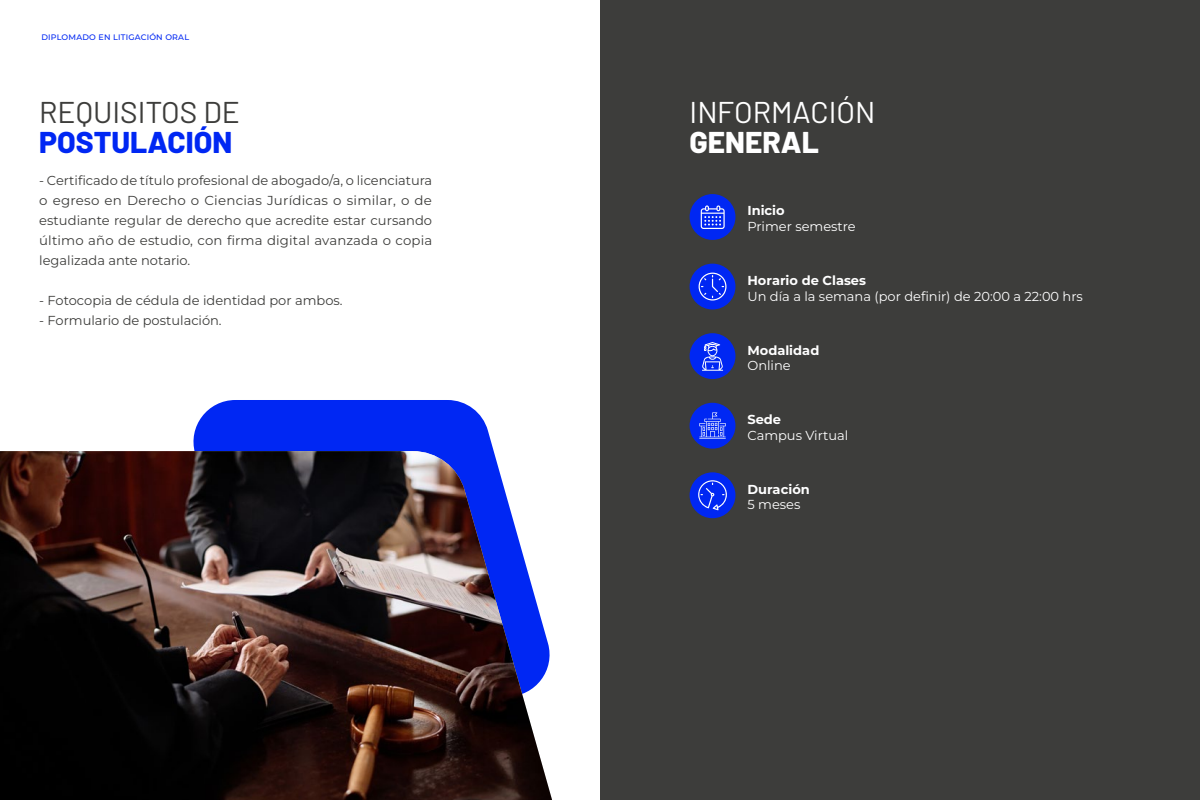
<style>
.page{position:relative;width:1200px;height:800px;background:#fff}
.page>*{position:absolute;margin:0;border:0;box-sizing:border-box;transform-origin:0 0}
.t1{font:30px "Barlow";color:#3d3d3b}
.t2{font:800 30px "Barlow";color:#0027f3}
.t3{font:30px "Barlow";color:#fff}
.t4{font:800 30px "Barlow";color:#fff}
.t5{font:100 13px/20px "Montserrat";color:#3d3d3b;text-align:justify}
.t6{font:100 13px "Montserrat";color:#fff}
.t7{font:700 13px "Montserrat";color:#fff}
.t8{font:500 8px "Montserrat";letter-spacing:.025em;color:#0027f3}
</style>
<div class="page">
<div style="left:193px;top:400px;width:301px;height:51px;background:#0027f3"></div>
<img style="left:0;top:451px;width:552px;height:349px">
<div style="left:600px;top:0;width:600px;height:800px;background:#3d3d3b"></div>
<div style="left:690px;top:194px;width:45px;height:46px;background:#0027f3;border-radius:50%"></div>
<svg style="left:701px;top:205px;width:24px;height:24px"></svg>
<div style="left:690px;top:264px;width:45px;height:46px;background:#0027f3;border-radius:50%"></div>
<svg style="left:699px;top:273px;width:28px;height:28px"></svg>
<div style="left:690px;top:403px;width:45px;height:46px;background:#0027f3;border-radius:50%"></div>
<svg style="left:699px;top:412px;width:27px;height:27px"></svg>
<div style="left:690px;top:472px;width:45px;height:46px;background:#0027f3;border-radius:50%"></div>
<svg style="left:698px;top:480px;width:29px;height:30px"></svg>
<div style="left:690px;top:333px;width:45px;height:46px;background:#0027f3;border-radius:50%"></div>
<svg style="left:702px;top:342px;width:21px;height:29px"></svg>
<p class="t8" style="left:41px;top:32px;width:149px">DIPLOMADO EN LITIGACIÓN ORAL</p>
<h1 class="t1" style="left:39px;top:91px;width:202px">REQUISITOS DE</h1>
<h1 class="t2" style="left:39px;top:120px;width:195px">POSTULACIÓN</h1>
<p class="t5" style="left:39px;top:170px;width:394px">- Certificado de título profesional de abogado/a, o licenciatura o egreso en Derecho o Ciencias Jurídicas o similar, o de estudiante regular de derecho que acredite estar cursando último año de estudio, con firma digital avanzada o copia legalizada ante notario.</p>
<p class="t5" style="left:39px;top:290px;width:305px">- Fotocopia de cédula de identidad por ambos.</p>
<p class="t5" style="left:39px;top:310px;width:184px">- Formulario de postulación.</p>
<h1 class="t3" style="left:690px;top:91px;width:187px">INFORMACIÓN</h1>
<h1 class="t4" style="left:690px;top:120px;width:131px">GENERAL</h1>
<p class="t7" style="left:747px;top:202px;width:39px">Inicio</p>
<p class="t6" style="left:747px;top:218px;width:110px">Primer semestre</p>
<p class="t7" style="left:747px;top:271px;width:120px">Horario de Clases</p>
<p class="t6" style="left:747px;top:287px;width:337px">Un día a la semana (por definir) de 20:00 a 22:00 hrs</p>
<p class="t7" style="left:747px;top:341px;width:73px">Modalidad</p>
<p class="t6" style="left:747px;top:357px;width:45px">Online</p>
<p class="t7" style="left:747px;top:410px;width:35px">Sede</p>
<p class="t6" style="left:747px;top:427px;width:102px">Campus Virtual</p>
<p class="t7" style="left:747px;top:480px;width:64px">Duración</p>
<p class="t6" style="left:747px;top:496px;width:54px">5 meses</p>
</div>
